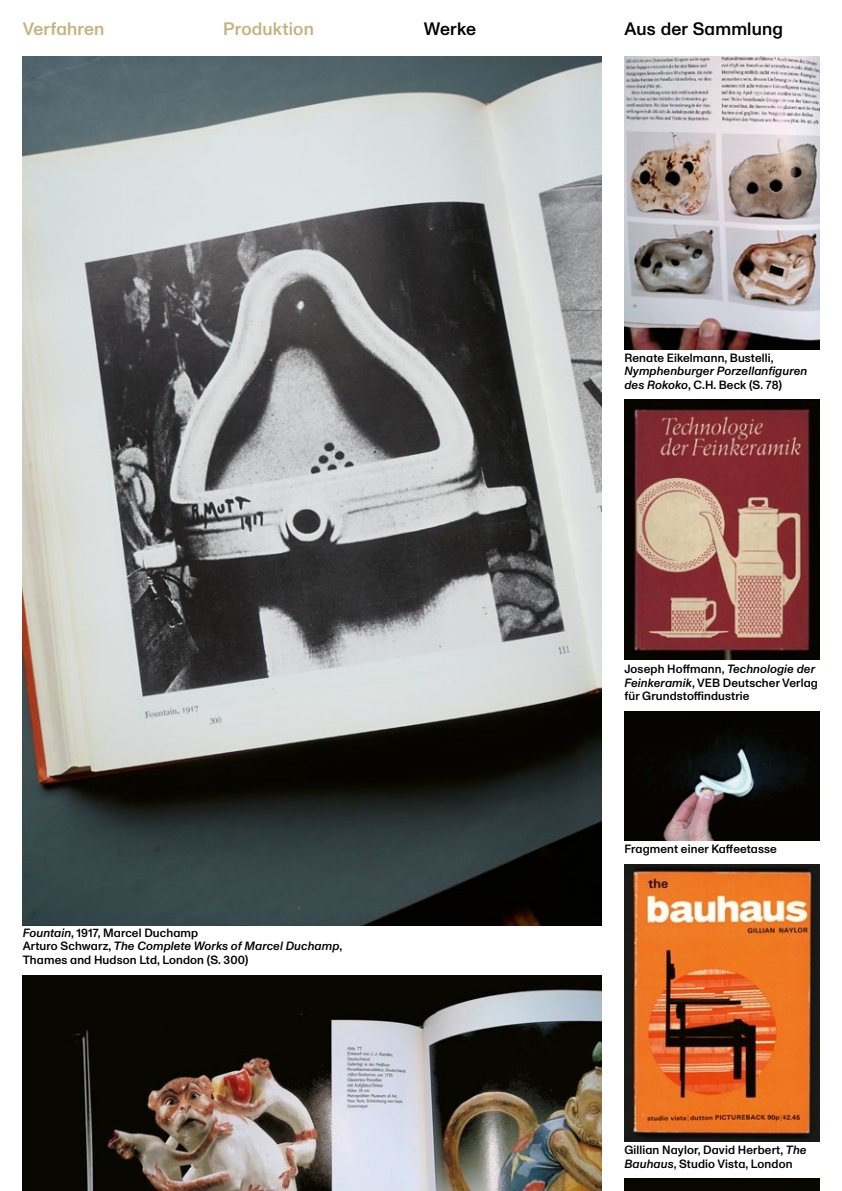
<style>
.page{position:relative;width:842px;height:1191px;background:#fff}
.page>*{position:absolute;margin:0;border:0;box-sizing:border-box;transform-origin:0 0}
.t1{font:500 18px "ABC Monument Grotesk";letter-spacing:.01em;color:#c5b27f}
.t2{font:500 18px "ABC Monument Grotesk";letter-spacing:.01em;color:#000}
.t3{font:500 12px/13.6px "ABC Monument Grotesk";letter-spacing:.01em;color:#000}
.t4{font:italic 500 12px/13.6px "ABC Monument Grotesk";letter-spacing:.01em;color:#000}
.s1{font-style:normal}
.s2{font-style:italic}
</style>
<div class="page">
<img style="left:624px;top:57px;width:195px;height:292px">
<img style="left:624px;top:400px;width:195px;height:259px">
<img style="left:624px;top:864px;width:195px;height:277px">
<img style="left:23px;top:57px;width:579px;height:868px">
<div style="left:624px;top:1178px;width:195px;height:13px;background:#080702"></div>
<img style="left:23px;top:975px;width:579px;height:216px">
<img style="left:624px;top:711px;width:195px;height:130px">
<h1 class="t1" style="left:23px;top:19px;width:83px">Verfahren</h1>
<h1 class="t1" style="left:223px;top:18px;width:92px">Produktion</h1>
<h1 class="t2" style="left:624px;top:18px;width:160px">Aus der Sammlung</h1>
<h1 class="t2" style="left:424px;top:18px;width:54px">Werke</h1>
<p class="t3" style="left:624px;top:351px;width:151px">Renate Eikelmann, Bustelli,</p>
<p class="t4" style="left:624px;top:364px;width:184px">Nymphenburger Porzellanfiguren des Rokoko<span class="s1">, C.H. Beck (S. 78)</span></p>
<p class="t3" style="left:624px;top:662px;width:195px">Joseph Hoffmann, <span class="s2">Technologie der<br>Feinkeramik</span>, VEB Deutscher Verlag für Grundstoffindustrie</p>
<p class="t3" style="left:23px;top:926px;width:321px"><span class="s2">Fountain</span>, 1917, Marcel Duchamp<br>Arturo Schwarz, <span class="s2">The Complete Works of Marcel Duchamp</span>,<br>Thames and Hudson Ltd, London (S. 300)</p>
<p class="t3" style="left:624px;top:842px;width:154px">Fragment einer Kaffeetasse</p>
<p class="t3" style="left:624px;top:1143px;width:184px">Gillian Naylor, David Herbert, <span class="s2">The<br>Bauhaus</span>, Studio Vista, London</p>
</div>
